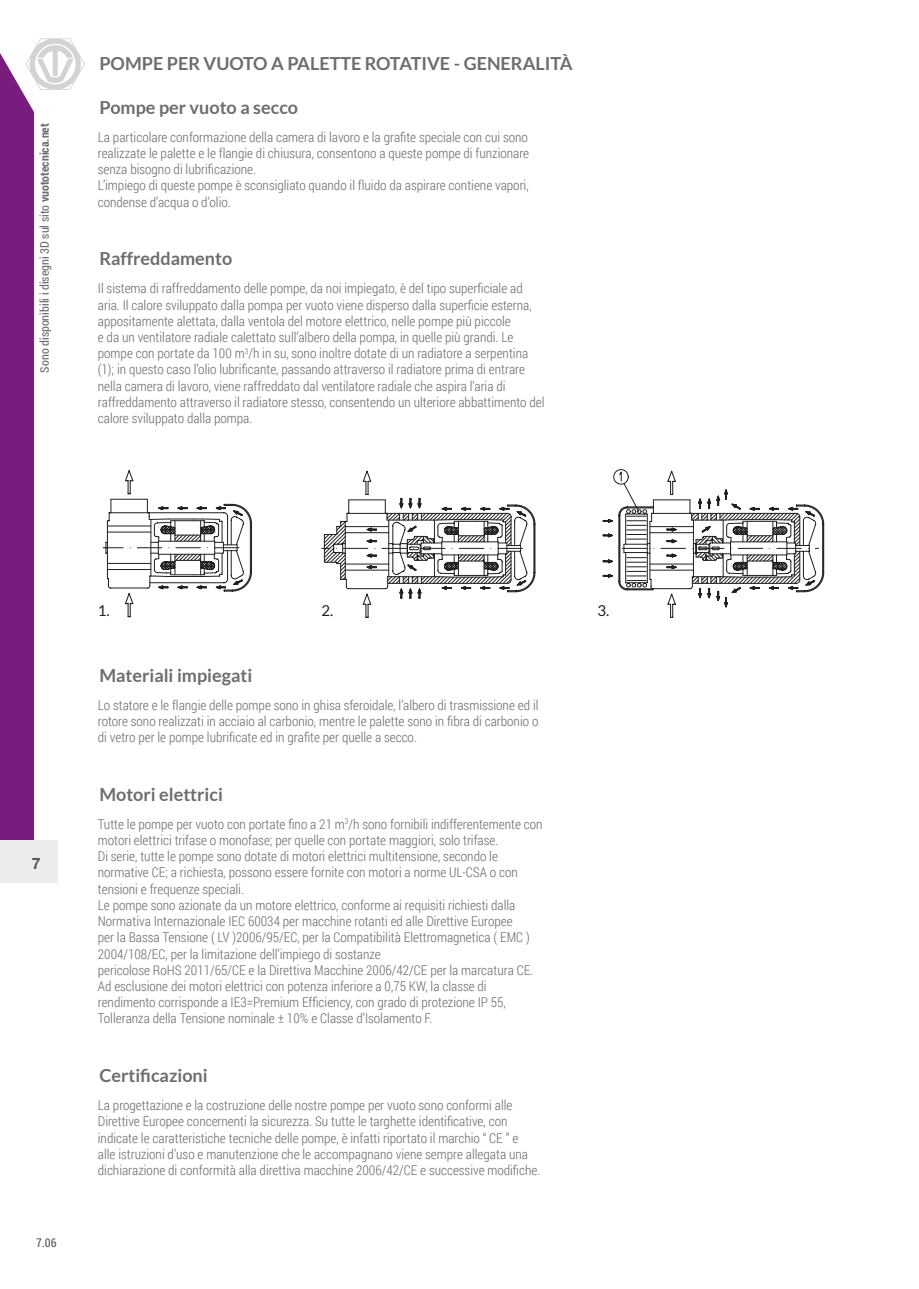
<style>
.page{position:relative;width:919px;height:1289px;background:#fff}
.page>*{position:absolute;margin:0;border:0;box-sizing:border-box;transform-origin:0 0}
.t1{font:700 18px "Lato";color:#6c6d70}
.t2{font:700 15.75px "Helvetica Neue LT Std";color:#57585a}
.t3{font:15px "Lato";color:#231f20}
.t4{font:300 13.5px/16.2px "Roboto Condensed";color:#6c6d70}
.t5{font:12px "Roboto Condensed";color:#6c6d70}
.t6{font:12px "Roboto Condensed";color:#57585a}
.s1{font-weight:700}
</style>
<div class="page">
<div style="left:0;top:840px;width:57px;height:43px;background:#ececee"></div>
<svg style="left:602px;top:469px;width:221px;height:149px"></svg>
<svg style="left:0;top:38px;width:252px;height:813px"></svg>
<svg style="left:321px;top:470px;width:215px;height:148px"></svg>
<p class="t5" style="left:36px;top:372px;width:251px;rotate:-90deg">Sono disponibili i disegni 3D sul sito <span class="s1">vuototecnica.net</span></p>
<h1 class="t1" style="left:99px;top:53px;width:475px">POMPE PER VUOTO A PALETTE ROTATIVE - GENERALITÀ</h1>
<h1 class="t1" style="left:99px;top:97px;width:200px">Pompe per vuoto a secco</h1>
<p class="t4" style="left:98px;top:128px;width:433px">La particolare conformazione della camera di lavoro e la grafite speciale con cui sono realizzate le palette e le flangie di chiusura, consentono a queste pompe di funzionare senza bisogno di lubrificazione.<br>L’impiego di queste pompe è sconsigliato quando il fluido da aspirare contiene vapori, condense d’acqua o d’olio.</p>
<h1 class="t1" style="left:99px;top:248px;width:134px">Raffreddamento</h1>
<p class="t4" style="left:98px;top:280px;width:448px">Il sistema di raffreddamento delle pompe, da noi impiegato, è del tipo superficiale ad aria. Il calore sviluppato dalla pompa per vuoto viene disperso dalla superficie esterna, appositamente alettata, dalla ventola del motore elettrico, nelle pompe più piccole<br>e da un ventilatore radiale calettato sull’albero della pompa, in quelle più grandi. Le pompe con portate da 100 m<sup>3</sup>/h in su, sono inoltre dotate di un radiatore a serpentina (1); in questo caso l’olio lubrificante, passando attraverso il radiatore prima di entrare nella camera di lavoro, viene raffreddato dal ventilatore radiale che aspira l’aria di raffreddamento attraverso il radiatore stesso, consentendo un ulteriore abbattimento del calore sviluppato dalla pompa.</p>
<p class="t2" style="left:32px;top:853px;width:10px">7</p>
<p class="t6" style="left:36px;top:1234px;width:22px">7.06</p>
<p class="t3" style="left:98px;top:601px;width:13px">1.</p>
<p class="t3" style="left:321px;top:601px;width:13px">2.</p>
<p class="t3" style="left:597px;top:601px;width:13px">3.</p>
<h1 class="t1" style="left:99px;top:665px;width:154px">Materiali impiegati</h1>
<p class="t4" style="left:98px;top:696px;width:442px;text-align:justify">Lo statore e le flangie delle pompe sono in ghisa sferoidale, l’albero di trasmissione ed il rotore sono realizzati in acciaio al carbonio, mentre le palette sono in fibra di carbonio o di vetro per le pompe lubrificate ed in grafite per quelle a secco.</p>
<h1 class="t1" style="left:99px;top:784px;width:125px">Motori elettrici</h1>
<p class="t4" style="left:98px;top:815px;width:446px">Tutte le pompe per vuoto con portate fino a 21 m<sup>3</sup>/h sono fornibili indifferentemente con motori elettrici trifase o monofase; per quelle con portate maggiori, solo trifase.<br>Di serie, tutte le pompe sono dotate di motori elettrici multitensione, secondo le normative CE; a richiesta, possono essere fornite con motori a norme UL-CSA o con tensioni e frequenze speciali.<br>Le pompe sono azionate da un motore elettrico, conforme ai requisiti richiesti dalla Normativa Internazionale IEC 60034 per macchine rotanti ed alle Direttive Europee<br>per la Bassa Tensione ( LV )2006/95/EC, per la Compatibilità Elettromagnetica ( EMC )<br>2004/108/EC, per la limitazione dell’impiego di sostanze<br>pericolose RoHS 2011/65/CE e la Direttiva Macchine 2006/42/CE per la marcatura CE.<br>Ad esclusione dei motori elettrici con potenza inferiore a 0,75 KW, la classe di rendimento corrisponde a IE3=Premium Efficiency, con grado di protezione IP 55, Tolleranza della Tensione nominale ± 10% e Classe d’Isolamento F.</p>
<h1 class="t1" style="left:99px;top:1065px;width:110px">Certificazioni</h1>
<p class="t4" style="left:98px;top:1096px;width:444px">La progettazione e la costruzione delle nostre pompe per vuoto sono conformi alle Direttive Europee concernenti la sicurezza. Su tutte le targhette identificative, con indicate le caratteristiche tecniche delle pompe, è infatti riportato il marchio “ CE ” e<br>alle istruzioni d’uso e manutenzione che le accompagnano viene sempre allegata una dichiarazione di conformità alla direttiva macchine 2006/42/CE e successive modifiche.</p>
</div>
